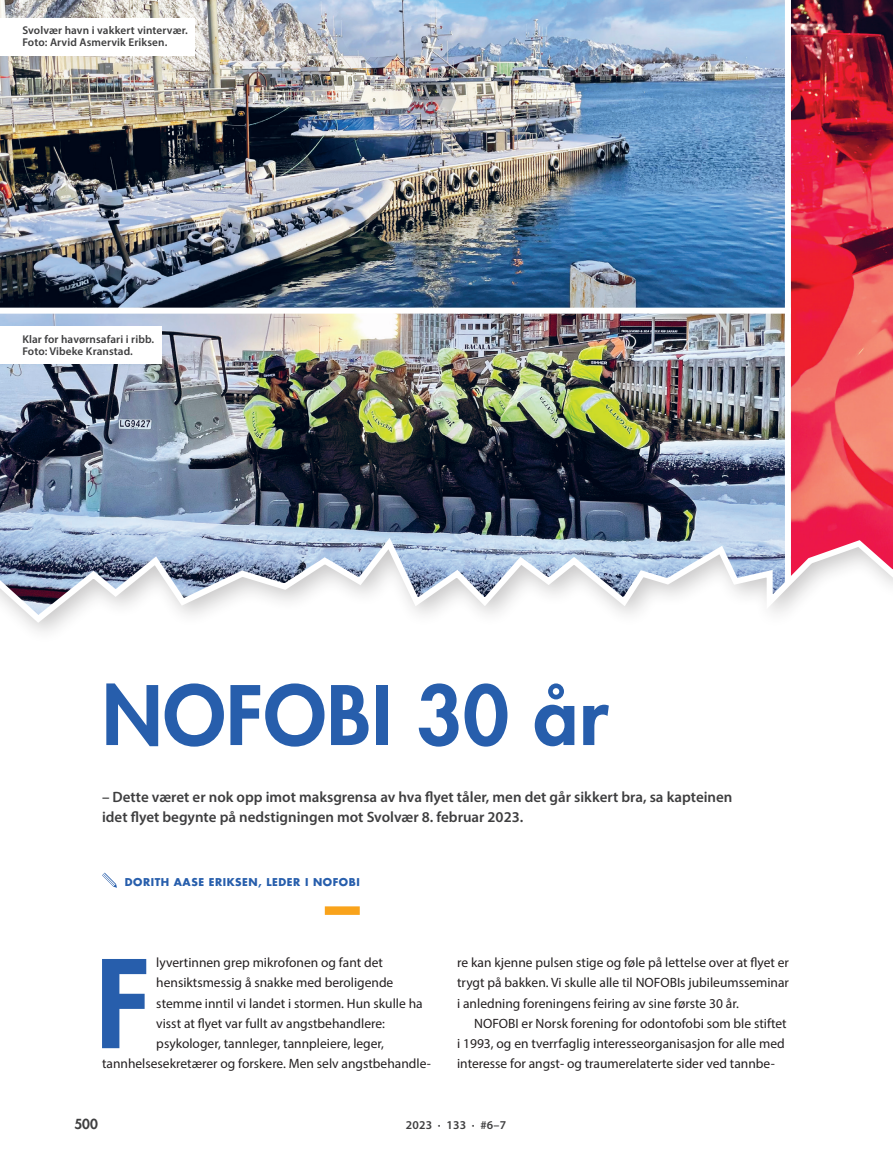
<style>
.page{position:relative;width:893px;height:1149px;background:#fff}
.page>*{position:absolute;margin:0;border:0;box-sizing:border-box;transform-origin:0 0}
.t1{font:800 118.2px "Futura Std";color:#275eac}
.t2{font:800 79.5px "Futura Std";letter-spacing:.01em;color:#275eac}
.t3{font:600 15px/20.2px "Myriad Pro";color:#3e3e3f}
.t4{font:13.5px/20.2px "Myriad Pro";color:#231f20;text-align:justify}
.t5{font:800 13.5px "Futura Std";color:#3e3e3f}
.t6{font:600 12px "Myriad Pro";letter-spacing:.02em;color:#3e3e3f}
.t7{font:600 11.25px/12px "Myriad Pro";letter-spacing:.01em;color:#3e3e3f}
.t8{font:700 10.5px "Futura Std";letter-spacing:.05em;color:#275eac}
</style>
<div class="page">
<div style="left:325px;top:906px;width:35px;height:8px;background:#f9a31b"></div>
<img style="left:0;top:0;width:893px;height:632px">
<div style="left:0;top:18px;width:194px;height:38px;background:#fff"></div>
<div style="left:0;top:326px;width:162px;height:38px;background:#fff"></div>
<svg style="left:102px;top:872px;width:15px;height:16px"></svg>
<p class="t7" style="left:22px;top:24px;width:167px">Svolvær havn i vakkert vintervær.<br>Foto: Arvid Asmervik Eriksen.</p>
<p class="t7" style="left:22px;top:333px;width:133px">Klar for havørnsafari i ribb.<br>Foto: Vibeke Kranstad.</p>
<h2 class="t2" style="left:102px;top:665px;width:508px">NOFOBI 30 år</h2>
<p class="t3" style="left:102px;top:786px;width:632px">– Dette været er nok opp imot maksgrensa av hva flyet tåler, men det går sikkert bra, sa kapteinen idet flyet begynte på nedstigningen mot Svolvær 8. februar 2023.</p>
<p class="t8" style="left:125px;top:875px;width:236px">DORITH AASE ERIKSEN, LEDER I NOFOBI</p>
<h1 class="t1" style="left:96px;top:929px;width:56px">F</h1>
<p class="t4" style="left:156px;top:951px;width:228px">lyvertinnen grep mikrofonen og fant det</p>
<p class="t4" style="left:156px;top:972px;width:239px">hensiktsmessig å snakke med beroligende</p>
<p class="t4" style="left:156px;top:992px;width:268px">stemme inntil vi landet i stormen. Hun skulle ha</p>
<p class="t4" style="left:156px;top:1012px;width:230px">visst at flyet var fullt av angstbehandlere:</p>
<p class="t4" style="left:156px;top:1032px;width:229px">psykologer, tannleger, tannpleiere, leger,</p>
<p class="t4" style="left:102px;top:1053px;width:330px">tannhelsesekretærer og forskere. Men selv angstbehandle-</p>
<p class="t4" style="left:457px;top:951px;width:333px">re kan kjenne pulsen stige og føle på lettelse over at flyet er trygt på bakken. Vi skulle alle til NOFOBIs jubileumsseminar i anledning foreningens feiring av sine første 30 år.</p>
<p class="t4" style="left:457px;top:1012px;width:331px;text-align:left;text-indent:17px">NOFOBI er Norsk forening for odontofobi som ble stiftet i 1993, og en tverrfaglig interesseorganisasjon for alle med interesse for angst- og traumerelaterte sider ved tannbe-</p>
<p class="t5" style="left:74px;top:1115px;width:25px">500</p>
<p class="t6" style="left:406px;top:1117px;width:102px">2023 · 133 · #6–7</p>
</div>
